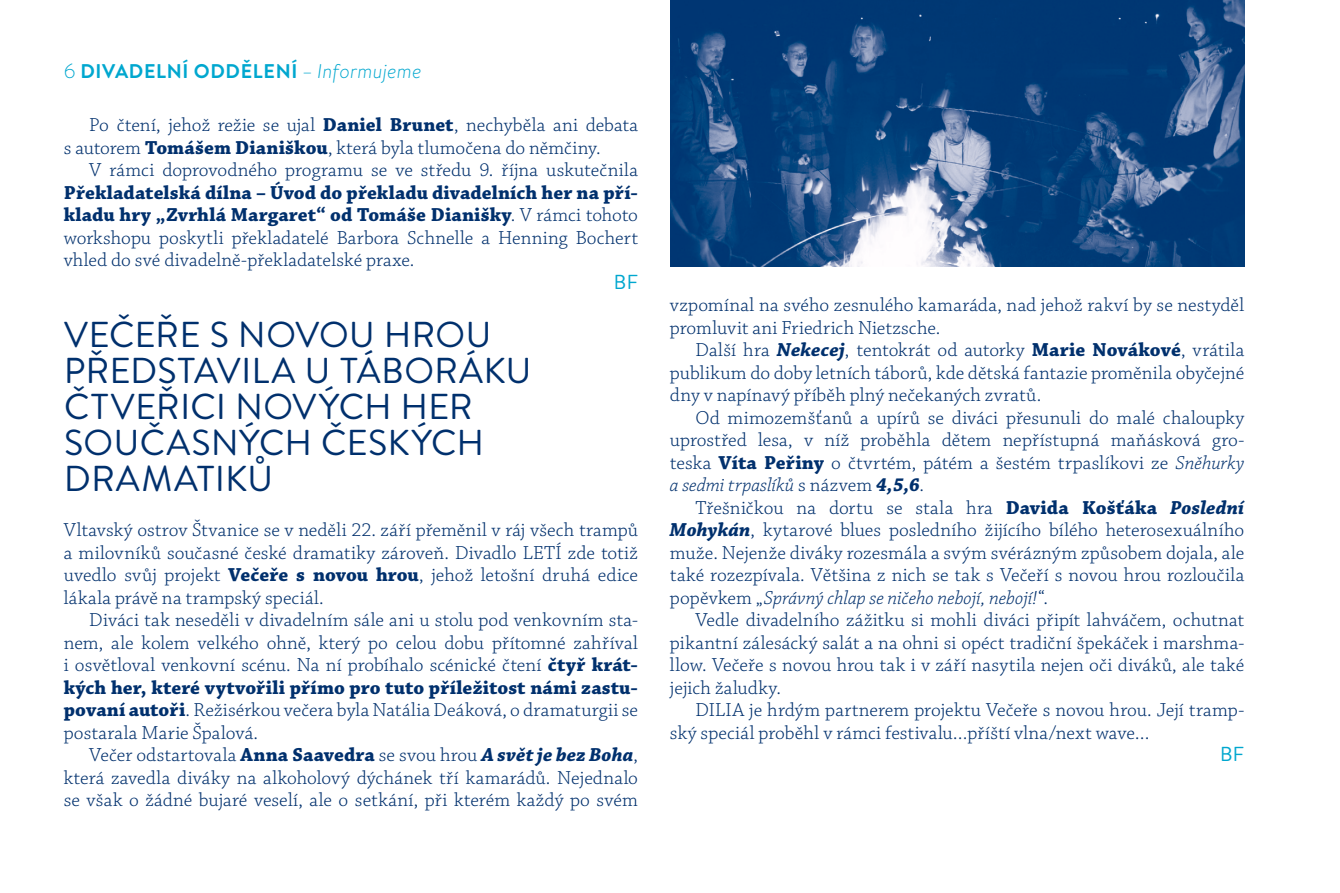
<style>
.page{position:relative;width:1340px;height:893px;background:#fff}
.page>*{position:absolute;margin:0;border:0;box-sizing:border-box;transform-origin:0 0}
._02_INFO___NAZEV_HRY{font:36px/36px "Brandon Text";letter-spacing:.015em;color:#00306d}
._02_INFO_inicialy{font:20.25px "Brandon Text";color:#00a7cf}
._00_TEXT_dalsi_odstavce{font:300 19.8px/22.5px "Chaparral Pro";letter-spacing:.005em;color:#00306d;text-align:justify}
._00_TEXT{font:300 19.8px/22.5px "Chaparral Pro";letter-spacing:.01em;color:#00306d;text-align:justify}
.t1{font:700 19.8px "Brandon Text";letter-spacing:.035em;color:#00a7cf}
.s1{font-weight:300;font-size:20.25px}
.s2{font-weight:300;font-style:italic}
.s3{font-weight:700}
.s4{font-weight:700;font-style:italic}
.s5{font-style:italic}
</style>
<div class="page">
<img style="left:670px;top:0;width:574px;height:266px">
<p class="t1" style="left:64px;top:57px;width:359px"><span class="s1">6</span> DIVADELNÍ ODDĚLENÍ <span class="s2">– Informujeme</span></p>
<p class="_00_TEXT_dalsi_odstavce" style="left:64px;top:115px;width:576px;text-indent:26px">Po čtení, jehož režie se ujal <span class="s3">Daniel Brunet</span>, nechyběla ani debata s autorem <span class="s3">Tomášem Dianiškou</span>, která byla tlumočena do němčiny.</p>
<p class="_00_TEXT_dalsi_odstavce" style="left:64px;top:160px;width:576px;text-indent:26px">V rámci doprovodného programu se ve středu 9. října uskutečnila <span class="s3">Překladatelská dílna – Úvod do překladu divadelních her na pří&shy;kladu hry „Zvrhlá Margaret“ od Tomáše Dianišky</span>. V rámci tohoto workshopu poskytli překladatelé Barbora Schnelle a Henning Bochert vhled do své divadelně-překladatelské praxe.</p>
<p class="_02_INFO_inicialy" style="left:614px;top:268px;width:26px">BF</p>
<p class="_02_INFO___NAZEV_HRY" style="left:64px;top:316px;width:469px">VEČEŘE S NOVOU HROU<br>PŘEDSTAVILA U TÁBORÁKU<br>ČTVEŘICI NOVÝCH HER<br>SOUČASNÝCH ČESKÝCH<br>DRAMATIKŮ</p>
<p class="_00_TEXT" style="left:64px;top:520px;width:576px">Vltavský ostrov Štvanice se v neděli 22. září přeměnil v ráj všech trampů a milovníků současné české dramatiky zároveň. Divadlo LETÍ zde totiž uvedlo svůj projekt <span class="s3">Večeře s novou hrou</span>, jehož letošní druhá edice lákala právě na trampský speciál.</p>
<p class="_00_TEXT_dalsi_odstavce" style="left:64px;top:610px;width:576px;text-indent:26px">Diváci tak neseděli v divadelním sále ani u stolu pod venkovním sta&shy;nem, ale kolem velkého ohně, který po celou dobu přítomné zahříval i osvětloval venkovní scénu. Na ní probíhalo scénické čtení <span class="s3">čtyř krát&shy;kých her, které vytvořili přímo pro tuto příležitost námi zastu&shy;povaní autoři</span>. Režisérkou večera byla Natália Deáková, o dramaturgii se postarala Marie Špalová.</p>
<p class="_00_TEXT_dalsi_odstavce" style="left:64px;top:745px;width:576px;text-indent:26px">Večer odstartovala <span class="s3">Anna Saavedra</span> se svou hrou <span class="s4">A svět je bez Boha</span>, která zavedla diváky na alkoholový dýchánek tří kamarádů. Nejednalo se však o žádné bujaré veselí, ale o setkání, při kterém každý po svém</p>
<p class="_00_TEXT_dalsi_odstavce" style="left:670px;top:295px;width:575px">vzpomínal na svého zesnulého kamaráda, nad jehož rakví by se nestyděl promluvit ani Friedrich Nietzsche.</p>
<p class="_00_TEXT_dalsi_odstavce" style="left:670px;top:340px;width:576px;text-indent:26px">Další hra <span class="s4">Nekecej</span>, tentokrát od autorky <span class="s3">Marie Novákové</span>, vrátila publikum do doby letních táborů, kde dětská fantazie proměnila obyčejné dny v napínavý příběh plný nečekaných zvratů.</p>
<p class="_00_TEXT_dalsi_odstavce" style="left:670px;top:407px;width:576px;text-indent:26px">Od mimozemšťanů a upírů se diváci přesunuli do malé chaloupky uprostřed lesa, v níž proběhla dětem nepřístupná maňásková gro&shy;teska <span class="s3">Víta Peřiny</span> o čtvrtém, pátém a šestém trpaslíkovi ze <span class="s5">Sněhurky a sedmi trpaslíků</span> s názvem <span class="s4">4,5,6</span>.</p>
<p class="_00_TEXT_dalsi_odstavce" style="left:670px;top:497px;width:576px;text-indent:26px">Třešničkou na dortu se stala hra <span class="s3">Davida Košťáka</span> <span class="s4">Poslední Mohykán</span>, kytarové blues posledního žijícího bílého heterosexuálního muže. Nejenže diváky rozesmála a svým svérázným způsobem dojala, ale také rozezpívala. Většina z nich se tak s Večeří s novou hrou rozloučila popěvkem „<span class="s5">Správný chlap se ničeho nebojí, nebojí!</span>“.</p>
<p class="_00_TEXT_dalsi_odstavce" style="left:670px;top:610px;width:576px;text-indent:26px">Vedle divadelního zážitku si mohli diváci připít lahváčem, ochutnat pikantní zálesácký salát a na ohni si opéct tradiční špekáček i marshma&shy;llow. Večeře s novou hrou tak i v září nasytila nejen oči diváků, ale také jejich žaludky.</p>
<p class="_00_TEXT_dalsi_odstavce" style="left:670px;top:700px;width:576px;text-indent:26px">DILIA je hrdým partnerem projektu Večeře s novou hrou. Její tramp&shy;ský speciál proběhl v rámci festivalu…příští vlna/next wave…</p>
<p class="_02_INFO_inicialy" style="left:1220px;top:740px;width:26px">BF</p>
</div>
